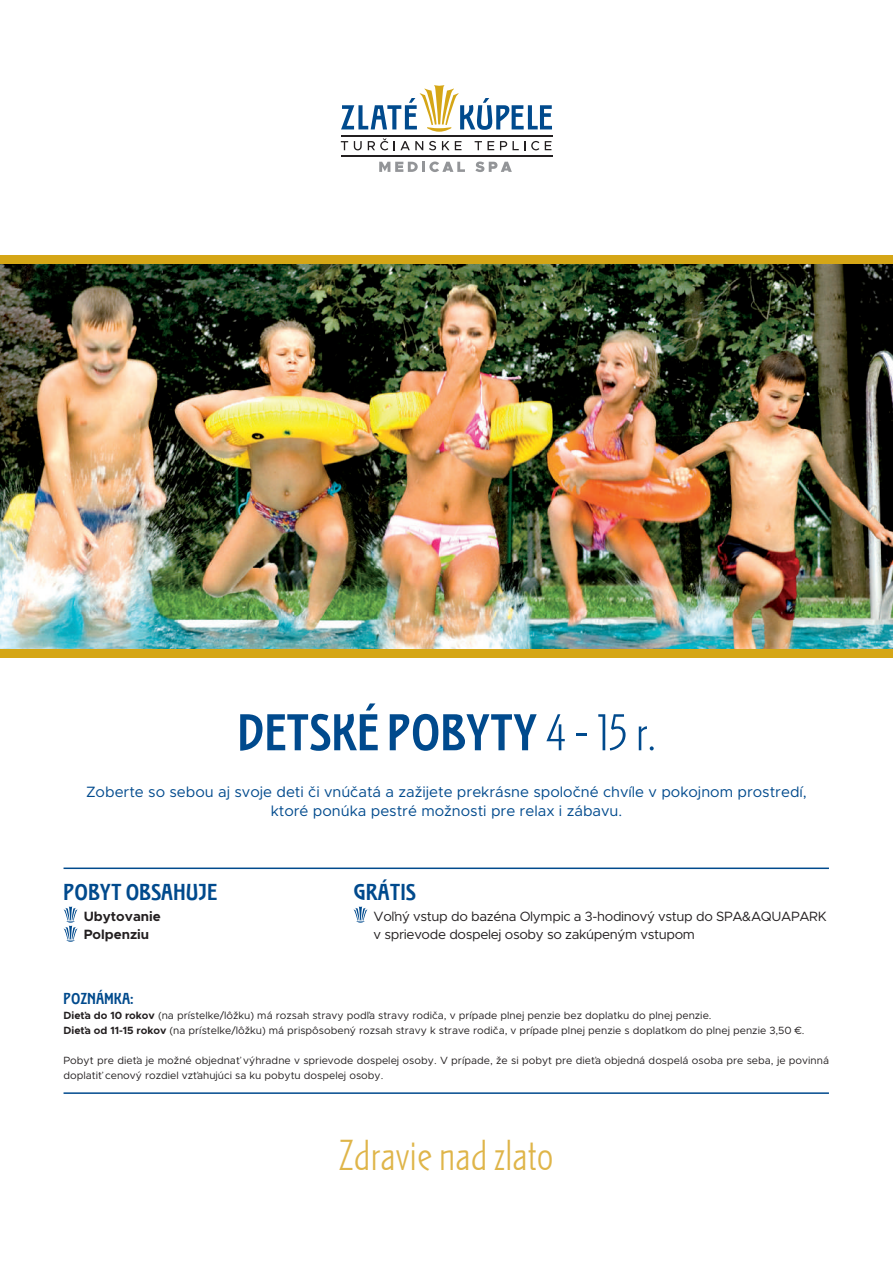
<style>
.page{position:relative;width:893px;height:1263px;background:#fff}
.page>*{position:absolute;margin:0;border:0;box-sizing:border-box;transform-origin:0 0}
.t1{font:700 54px "ITC Stoclet Com";color:#004a8d}
.t2{font:300 45px "ITC Stoclet Com";color:#dfb549}
.t3{font:700 24px "ITC Stoclet Com";color:#004a8d;scale:1.04 1}
.t4{font:700 16.5px "ITC Stoclet Com";color:#004a8d;scale:1.04 1}
.t5{font:15px/18.8px "Metropolis";color:#004a8d;text-align:center}
.t6{font:13.5px/18.8px "Metropolis";letter-spacing:-.025em;color:#231f20}
.t7{font:700 13.5px/18.8px "Metropolis";color:#231f20}
.t8{font:10.5px/15px "Metropolis";color:#231f20}
.s1{font-family:"Stoclet ITC Std";font-weight:300}
.s2{font-weight:700}
</style>
<div class="page">
<img style="left:0;top:264px;width:893px;height:385px">
<hr style="left:64px;top:1092px;width:765px;height:2px;background:#004a8d">
<hr style="left:64px;top:867px;width:765px;height:2px;background:#004a8d">
<div style="left:0;top:255px;width:893px;height:9px;background:#d5a616"></div>
<div style="left:0;top:649px;width:893px;height:8px;background:#d5a616"></div>
<svg style="left:64px;top:906px;width:14px;height:36px"></svg>
<svg style="left:353px;top:906px;width:15px;height:17px"></svg>
<svg style="left:379px;top:162px;width:86px;height:10px"></svg>
<svg style="left:475px;top:162px;width:37px;height:10px"></svg>
<hr style="left:341px;top:135px;width:211px;height:1px;background:#231f20">
<hr style="left:341px;top:155px;width:211px;height:1px;background:#231f20">
<svg style="left:341px;top:85px;width:211px;height:47px"></svg>
<svg style="left:341px;top:141px;width:7px;height:9px"></svg>
<svg style="left:354px;top:141px;width:8px;height:9px"></svg>
<svg style="left:368px;top:138px;width:20px;height:12px"></svg>
<svg style="left:394px;top:141px;width:29px;height:9px"></svg>
<svg style="left:429px;top:141px;width:7px;height:9px"></svg>
<svg style="left:442px;top:141px;width:19px;height:9px"></svg>
<svg style="left:475px;top:141px;width:19px;height:9px"></svg>
<svg style="left:500px;top:141px;width:39px;height:9px"></svg>
<svg style="left:545px;top:141px;width:6px;height:9px"></svg>
<h1 class="t1" style="left:237px;top:700px;width:420px">DETSKÉ POBYTY <span class="s1">4 - 15 r.</span></h1>
<h3 class="t5" style="left:86px;top:782px;width:722px">Zoberte so sebou aj svoje deti či vnúčatá a zažijete prekrásne spoločné chvíle v pokojnom prostredí, ktoré ponúka pestré možnosti pre relax i zábavu.</h3>
<h3 class="t3" style="left:64px;top:878px;width:149px">POBYT OBSAHUJE</h3>
<p class="t7" style="left:84px;top:906px;width:79px">Ubytovanie<br>Polpenziu</p>
<h3 class="t3" style="left:353px;top:878px;width:62px">GRÁTIS</h3>
<p class="t6" style="left:374px;top:906px;width:454px">Voľný vstup do bazéna Olympic a 3-hodinový vstup do SPA&amp;AQUAPARK v sprievode dospelej osoby so zakúpeným vstupom</p>
<h3 class="t4" style="left:64px;top:988px;width:69px">POZNÁMKA:</h3>
<p class="t8" style="left:64px;top:1008px;width:743px"><span class="s2">Dieťa do 10 rokov</span> (na prístelke/lôžku) má rozsah stravy podľa stravy rodiča, v prípade plnej penzie bez doplatku do plnej penzie.<br><span class="s2">Dieťa od 11-15 rokov</span> (na prístelke/lôžku) má prispôsobený rozsah stravy k strave rodiča, v prípade plnej penzie s doplatkom do plnej penzie 3,50 €.</p>
<p class="t8" style="left:64px;top:1053px;width:767px">Pobyt pre dieťa je možné objednať výhradne v sprievode dospelej osoby. V prípade, že si pobyt pre dieťa objedná dospelá osoba pre seba, je povinná doplatiť cenový rozdiel vzťahujúci sa ku pobytu dospelej osoby.</p>
<h2 class="t2" style="left:339px;top:1131px;width:216px">Zdravie nad zlato</h2>
</div>
